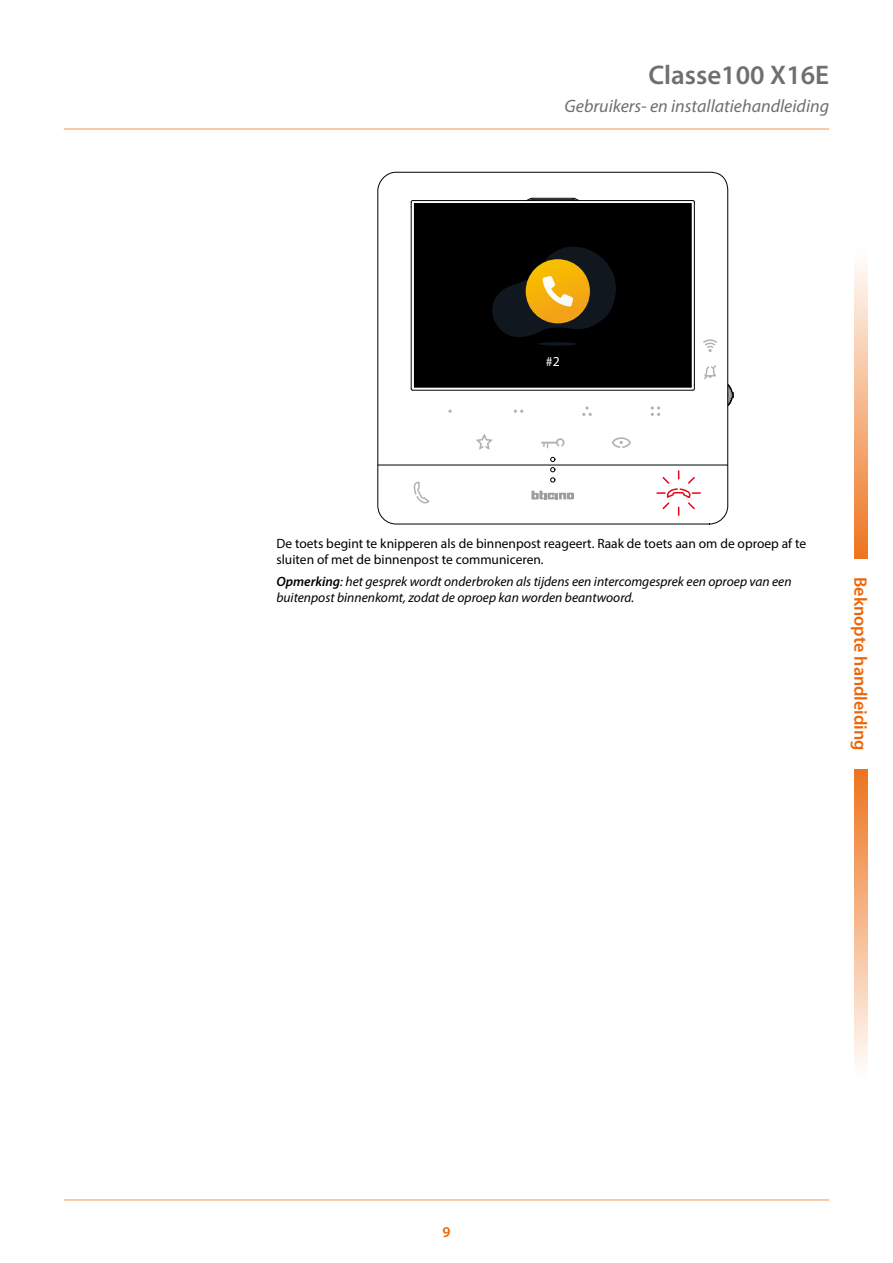
<style>
.page{position:relative;width:893px;height:1263px;background:#fff}
.page>*{position:absolute;margin:0;border:0;box-sizing:border-box;transform-origin:0 0}
.t1{font:600 27px "Myriad Pro";color:#706f6f}
.t2{font:italic 18px "Myriad Pro";color:#706f6f}
.t3{font:600 18px "Myriad Pro";color:#ec6608}
.t4{font:600 15px "Myriad Pro";color:#ec6608}
.t5{font:700 13.8px "Roboto";color:#fff}
.t6{font:italic 13.5px/16.2px "Myriad Pro";color:#000}
.t7{font:13.5px/16.2px "Myriad Pro";color:#000}
.s1{font-weight:600}
</style>
<div class="page">
<hr style="left:64px;top:128px;width:765px;height:2px;background:#f8b887">
<hr style="left:64px;top:1199px;width:765px;height:2px;background:#f8b887">
<svg style="left:854px;top:265px;width:14px;height:293px;background:#f5b689"></svg>
<svg style="left:854px;top:769px;width:14px;height:295px;background:#f5b589"></svg>
<svg style="left:728px;top:382px;width:6px;height:26px"></svg>
<svg style="left:377px;top:171px;width:351px;height:354px"></svg>
<svg style="left:550px;top:457px;width:5px;height:25px"></svg>
<hr style="left:532px;top:198px;width:41px;height:1px;background:#000">
<svg style="left:572px;top:197px;width:8px;height:5px"></svg>
<hr style="left:532px;top:199px;width:41px;height:1px;background:#000">
<svg style="left:526px;top:197px;width:7px;height:5px"></svg>
<hr style="left:414px;top:387px;width:277px;height:1px;background:#000">
<hr style="left:691px;top:204px;width:1px;height:183px;background:#000">
<hr style="left:414px;top:203px;width:277px;height:1px;background:#000">
<hr style="left:413px;top:390px;width:280px;height:1px;background:#000">
<hr style="left:411px;top:207px;width:1px;height:182px;background:#000">
<svg style="left:692px;top:385px;width:3px;height:6px"></svg>
<hr style="left:413px;top:200px;width:280px;height:1px;background:#000">
<svg style="left:410px;top:200px;width:4px;height:7px"></svg>
<hr style="left:694px;top:202px;width:1px;height:183px;background:#000">
<svg style="left:531px;top:491px;width:43px;height:8px"></svg>
<hr style="left:378px;top:465px;width:349px;height:1px;background:#000">
<svg style="left:414px;top:481px;width:15px;height:24px"></svg>
<svg style="left:541px;top:438px;width:23px;height:10px"></svg>
<svg style="left:476px;top:434px;width:17px;height:16px"></svg>
<svg style="left:612px;top:437px;width:19px;height:11px"></svg>
<svg style="left:651px;top:406px;width:9px;height:10px"></svg>
<svg style="left:582px;top:406px;width:10px;height:10px"></svg>
<svg style="left:514px;top:410px;width:9px;height:3px"></svg>
<svg style="left:448px;top:410px;width:4px;height:3px"></svg>
<svg style="left:704px;top:365px;width:12px;height:14px"></svg>
<svg style="left:703px;top:339px;width:14px;height:13px"></svg>
<svg style="left:657px;top:471px;width:43px;height:44px"></svg>
<div style="left:414px;top:204px;width:277px;height:183px;background:#000"></div>
<svg style="left:538px;top:342px;width:39px;height:4px"></svg>
<svg style="left:492px;top:247px;width:124px;height:90px"></svg>
<h1 class="t1" style="left:648px;top:58px;width:182px">Classe100 X16E</h1>
<h2 class="t2" style="left:565px;top:95px;width:266px">Gebruikers- en installatiehandleiding</h2>
<p class="t5" style="left:546px;top:353px;width:15px">#2</p>
<p class="t7" style="left:276px;top:535px;width:531px">De toets begint te knipperen als de binnenpost reageert. Raak de toets aan om de oproep af te sluiten of met de binnenpost te communiceren.</p>
<p class="t6" style="left:276px;top:573px;width:517px"><span class="s1">Opmerking</span>: het gesprek wordt onderbroken als tijdens een intercomgesprek een oproep van een buitenpost binnenkomt, zodat de oproep kan worden beantwoord.</p>
<h2 class="t3" style="left:872px;top:577px;width:175px;rotate:90deg">Beknopte handleiding</h2>
<p class="t4" style="left:442px;top:1222px;width:10px">9</p>
</div>
